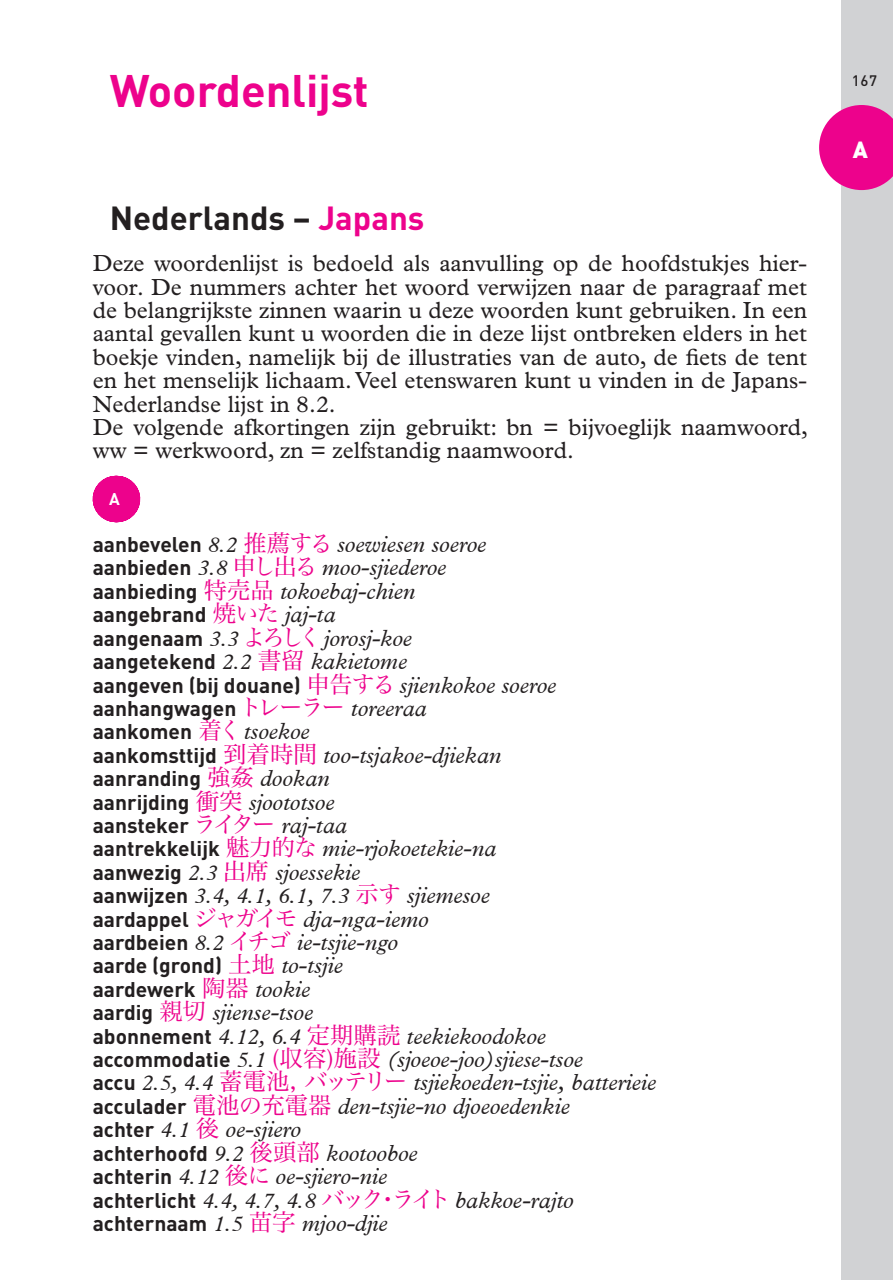
<style>
.page{position:relative;width:893px;height:1280px;background:#fff}
.page>*{position:absolute;margin:0;border:0;box-sizing:border-box;transform-origin:0 0}
.t1{font:700 45px "DINOT";color:#ed028c}
.t2{font:700 33px "DINOT";color:#231f20}
.t3{font:italic 23.4px/23.4px "Plan Kos";color:#231f20}
.t4{font:23.4px/23.4px "Plantin";color:#231f20}
.t5{font:900 23.1px "DINOT";color:#fff}
.t6{font:italic 21.6px "Plan Kos";color:#231f20}
.t7{font:700 21px/23.4px "DINOT";color:#231f20}
.t8{font:700 16.8px "DINOT";color:#fff}
.t9{font:500 15px "DINOT";color:#231f20}
.s1{color:#ed028c}
.s2{font-family:"DINOT";font-weight:700;font-style:normal;font-size:21px}
.s3{font-size:21.6px}
.s4{font-family:"Hira Min Pro W3";font-style:normal;color:#ed028c}
.s5{font-family:"Hira Min Pro W3";font-weight:400;font-size:23.4px;color:#ed028c}
.s6{font-family:"Plan Kos";font-weight:400;font-style:italic;font-size:23.4px}
.s7{font-family:"Plan Kos";font-weight:400;font-style:italic;font-size:21.6px}
.s8{font-family:"Hira Min Pro W3";font-style:normal;font-size:23.4px;color:#ed028c}
.s9{font-size:23.4px}
</style>
<div class="page">
<div style="left:841px;top:0;width:52px;height:1280px;background:#d1d2d4"></div>
<svg style="left:819px;top:105px;width:74px;height:85px"></svg>
<hr style="left:116px;top:476px;width:1px;height:46px;background:#ed028c">
<h1 class="t1" style="left:110px;top:60px;width:261px">Woordenlijst</h1>
<h2 class="t2" style="left:110px;top:196px;width:316px">Nederlands – <span class="s1">Japans</span></h2>
<p class="t4" style="left:93px;top:251px;width:717px">Deze woordenlijst is bedoeld als aanvulling op de hoofdstukjes hier&shy;voor. De nummers achter het woord verwijzen naar de paragraaf met de belangrijkste zinnen waarin u deze woorden kunt gebruiken. In een aantal gevallen kunt u woorden die in deze lijst ontbreken elders in het boekje vinden, namelijk bij de illustraties van de auto, de fiets de tent en het menselijk lichaam. Veel etenswaren kunt u vinden in de Japans-Nederlandse lijst in 8.2.<br>De volgende afkortingen zijn gebruikt: bn = bijvoeglijk naamwoord, ww = werkwoord, zn = zelfstandig naamwoord.</p>
<p class="t8" style="left:109px;top:488px;width:12px">a</p>
<p class="t3" style="left:93px;top:532px;width:395px"><span class="s2">aanbevelen</span> <span class="s3">8.2</span> <span class="s4">推薦する</span> soewiesen soeroe <span class="s2">aanbieden</span> <span class="s3">3.8</span> <span class="s4">申し出る</span> moo-sjiederoe <span class="s2">aanbieding</span> <span class="s4">特売品</span> tokoebaj-chien</p>
<p class="t7" style="left:93px;top:602px;width:244px">aangebrand <span class="s5">焼いた</span> <span class="s6">jaj-ta</span></p>
<p class="t3" style="left:93px;top:626px;width:321px"><span class="s2">aangenaam</span> <span class="s3">3.3</span> <span class="s4">よろしく</span>jorosj-koe</p>
<p class="t7" style="left:93px;top:649px;width:465px">aangetekend <span class="s7">2.2</span> <span class="s5">書留</span> <span class="s6">kakietome<br></span>aangeven (bij douane) <span class="s5">申告する</span> <span class="s6">sjienkokoe soeroe </span>aanhangwagen<span class="s5">トレーラー</span> <span class="s6">toreeraa<br></span>aankomen <span class="s5">着く</span><span class="s6">tsoekoe</span></p>
<p class="t3" style="left:93px;top:743px;width:410px"><span class="s2">aankomsttijd</span> <span class="s4">到着時間</span> too-tsjakoe-djiekan</p>
<p class="t7" style="left:93px;top:766px;width:256px">aanranding <span class="s5">強姦</span> <span class="s6">dookan </span>aanrijding <span class="s5">衝突</span> <span class="s6">sjoototsoe </span>aansteker <span class="s5">ライター</span> <span class="s6">raj-taa</span></p>
<p class="t3" style="left:93px;top:837px;width:405px"><span class="s2">aantrekkelijk</span> <span class="s4">魅力的な</span> mie-rjokoetekie-na <span class="s2">aanwezig</span> <span class="s3">2.3</span> <span class="s4">出席</span> sjoessekie</p>
<p class="t6" style="left:93px;top:883px;width:398px"><span class="s2">aanwijzen</span> 3.4, 4.1, 6.1, 7.3 <span class="s8">示す</span> <span class="s9">sjiemesoe</span></p>
<p class="t3" style="left:93px;top:907px;width:337px"><span class="s2">aardappel</span> <span class="s4">ジャガイモ</span> dja-nga-iemo <span class="s2">aardbeien</span> <span class="s3">8.2</span> <span class="s4">イチゴ</span> ie-tsjie-ngo</p>
<p class="t7" style="left:93px;top:953px;width:252px">aarde (grond) <span class="s5">土地</span> <span class="s6">to-tsjie </span>aardewerk <span class="s5">陶器</span> <span class="s6">tookie</span></p>
<p class="t3" style="left:93px;top:1000px;width:565px"><span class="s2">aardig</span> <span class="s4">親切</span> sjiense-tsoe<br><span class="s2">abonnement</span> <span class="s3">4.12, 6.4</span> <span class="s4">定期購読</span> teekiekoodokoe <span class="s2">accommodatie</span> <span class="s3">5.1</span> <span class="s4">(収容)施設</span> (sjoeoe-joo)sjiese-tsoe<br><span class="s2">accu</span> <span class="s3">2.5, 4.4</span> <span class="s4">蓄電池, バッテリー</span> tsjiekoeden-tsjie, batterieie <span class="s2">acculader</span> <span class="s4">電池の充電器</span> den-tsjie-no djoeoedenkie<br><span class="s2">achter</span> <span class="s3">4.1</span> <span class="s4">後</span> oe-sjiero</p>
<p class="t7" style="left:93px;top:1140px;width:326px">achterhoofd <span class="s7">9.2</span> <span class="s5">後頭部</span> <span class="s6">kootooboe</span></p>
<p class="t3" style="left:93px;top:1164px;width:482px"><span class="s2">achterin</span> <span class="s3">4.12</span> <span class="s4">後に</span> oe-sjiero-nie<br><span class="s2">achterlicht</span> <span class="s3">4.4, 4.7, 4.8</span> <span class="s4">バック・ライト</span>bakkoe-rajto</p>
<p class="t7" style="left:93px;top:1210px;width:296px">achternaam <span class="s7">1.5</span> <span class="s5">苗字</span> <span class="s6">mjoo-djie</span></p>
<p class="t9" style="left:852px;top:70px;width:27px">167</p>
<p class="t5" style="left:853px;top:134px;width:17px">A</p>
</div>
